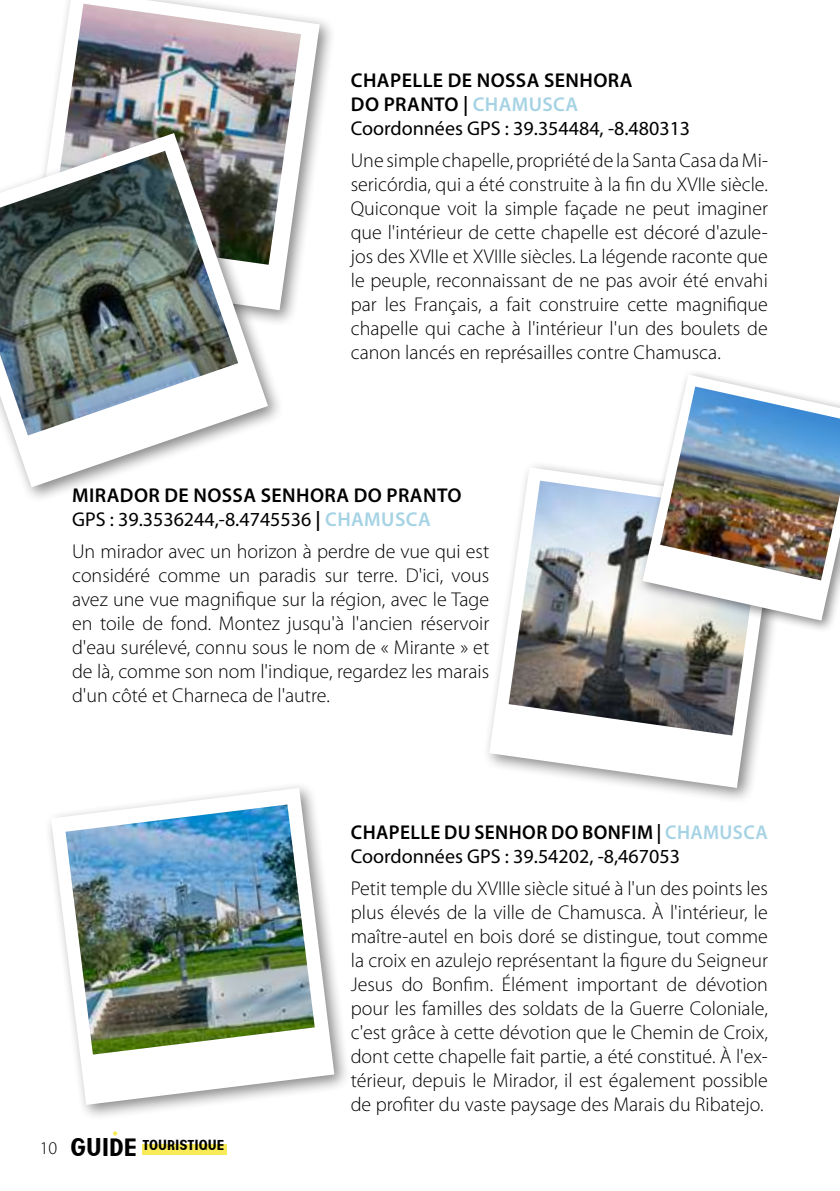
<style>
.page{position:relative;width:840px;height:1191px;background:#fff}
.page>*{position:absolute;margin:0;border:0;box-sizing:border-box;transform-origin:0 0}
.t1{font:300 20px/24px "Myriad Pro";color:#000;text-align:justify}
.t2{font:20px/24px "Myriad Pro";color:#000}
.t3{font:600 20px/24px "Myriad Pro";letter-spacing:.02em;color:#000}
.t4{font:17.8px "Aberforth";color:#000}
.s1{font-weight:600}
.s2{font-weight:600;color:#a6d3e4}
.s3{font-weight:400}
.s4{color:#a6d3e4}
.s5{font-family:"Myriad Pro";font-weight:300;font-size:18px}
.s6{font-size:31.2px}
</style>
<div class="page">
<div style="left:142px;top:1144px;width:85px;height:11px;background:#f8eb57"></div>
<svg style="left:113px;top:1131px;width:4px;height:4px"></svg>
<div style="left:24px;top:0;width:312px;height:327px;background:#000;opacity:.47"></div>
<svg style="left:32px;top:0;width:287px;height:310px"></svg>
<img style="left:51px;top:4px;width:250px;height:261px">
<div style="left:0;top:126px;width:284px;height:378px;background:#000;opacity:.47"></div>
<svg style="left:0;top:133px;width:268px;height:354px"></svg>
<img style="left:0;top:151px;width:238px;height:284px">
<div style="left:481px;top:461px;width:312px;height:343px;background:#000;opacity:.47"></div>
<svg style="left:489px;top:467px;width:287px;height:321px"></svg>
<div style="left:43px;top:781px;width:308px;height:341px;background:#000;opacity:.47"></div>
<svg style="left:51px;top:788px;width:283px;height:316px"></svg>
<img style="left:65px;top:804px;width:249px;height:250px">
<img style="left:508px;top:480px;width:255px;height:255px">
<svg style="left:839px;top:537px;width:1px;height:54px"></svg>
<div style="left:635px;top:369px;width:204px;height:264px;background:#000;opacity:.47"></div>
<svg style="left:642px;top:374px;width:197px;height:246px"></svg>
<img style="left:659px;top:386px;width:180px;height:194px">
<p class="t2" style="left:350px;top:68px;width:341px"><span class="s1">CHAPELLE DE NOSSA SENHORA<br>DO PRANTO |</span> <span class="s2">CHAMUSCA<br></span>Coordonnées GPS : 39.354484, -8.480313</p>
<p class="t1" style="left:350px;top:148px;width:418px">Une simple chapelle, propriété de la Santa Casa da Mi&shy;sericórdia, qui a été construite à la fin du XVIIe siècle.<br>Quiconque voit la simple façade ne peut imaginer que l'intérieur de cette chapelle est décoré d'azule&shy;jos des XVIIe et XVIIIe siècles. La légende raconte que le peuple, reconnaissant de ne pas avoir été envahi par les Français, a fait construire cette magnifique chapelle qui cache à l'intérieur l'un des boulets de canon lancés en représailles contre Chamusca.</p>
<p class="t3" style="left:72px;top:483px;width:390px">MIRADOR DE NOSSA SENHORA DO PRANTO<br><span class="s3">GPS : 39.3536244,-8.4745536</span> | <span class="s4">CHAMUSCA</span></p>
<p class="t1" style="left:72px;top:539px;width:418px">Un mirador avec un horizon à perdre de vue qui est considéré comme un paradis sur terre. D'ici, vous avez une vue magnifique sur la région, avec le Tage en toile de fond. Montez jusqu'à l'ancien réservoir d'eau surélevé, connu sous le nom de « Mirante » et de là, comme son nom l'indique, regardez les marais d'un côté et Charneca de l'autre.</p>
<p class="t4" style="left:40px;top:1134px;width:186px"><span class="s5">10</span> <span class="s6">GUIDE</span> TOURISTIQUE</p>
<p class="t2" style="left:350px;top:820px;width:418px"><span class="s1">CHAPELLE DU SENHOR DO BONFIM |</span> <span class="s2">CHAMUSCA<br></span>Coordonnées GPS : 39.54202, -8,467053</p>
<p class="t1" style="left:350px;top:876px;width:418px">Petit temple du XVIIIe siècle situé à l'un des points les plus élevés de la ville de Chamusca. À l'intérieur, le maître-autel en bois doré se distingue, tout comme la croix en azulejo représentant la figure du Seigneur Jesus do Bonfim. Élément important de dévotion pour les familles des soldats de la Guerre Coloniale, c'est grâce à cette dévotion que le Chemin de Croix, dont cette chapelle fait partie, a été constitué. À l'ex&shy;térieur, depuis le Mirador, il est également possible de profiter du vaste paysage des Marais du Ribatejo.</p>
</div>
